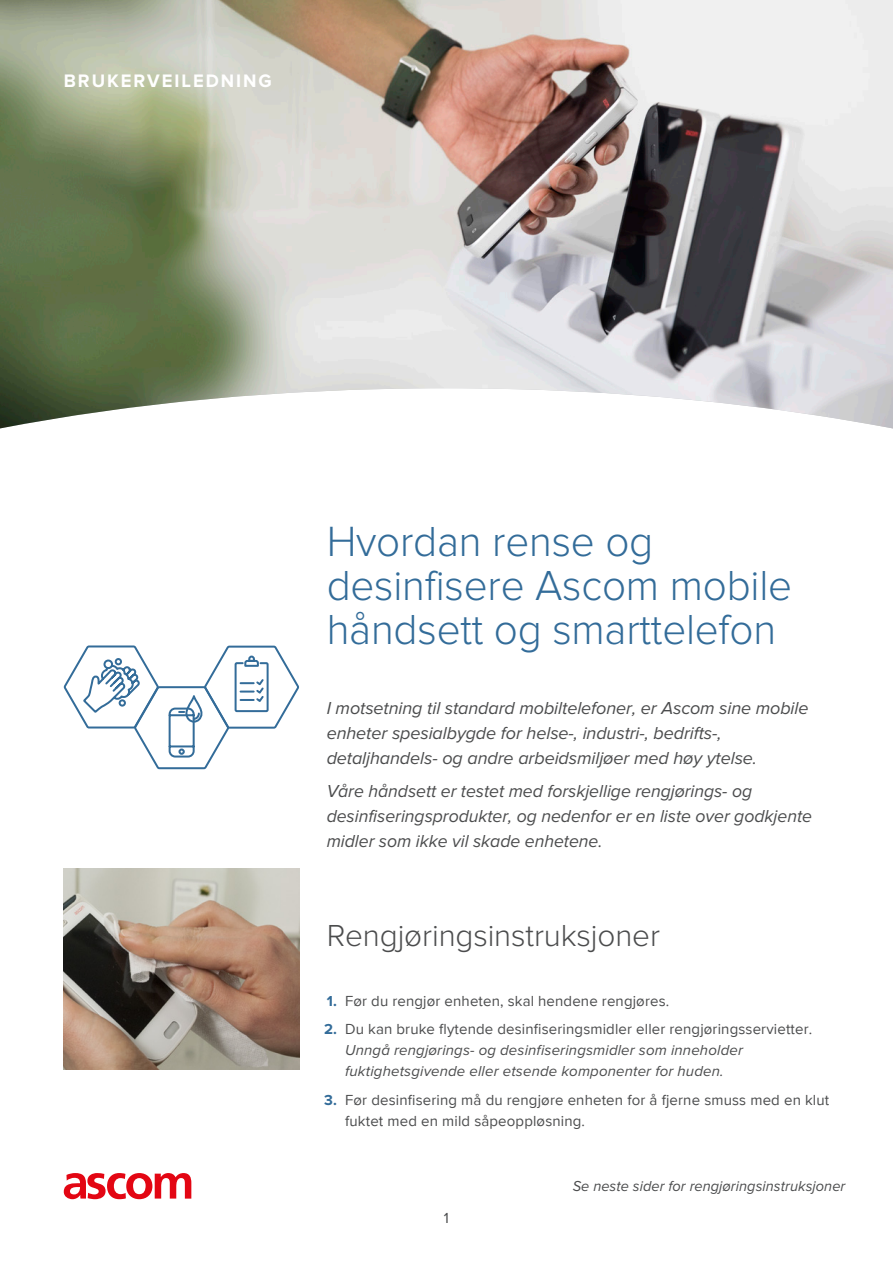
<style>
.page{position:relative;width:893px;height:1263px;background:#fff}
.page>*{position:absolute;margin:0;border:0;box-sizing:border-box;transform-origin:0 0}
.Heading_L3_-_Ascom_B{font:300 43.5px/43.8px "Proxima Nova";letter-spacing:-.005em;color:#336c99}
.Heading_L3_-_Ascom_B-2{font:300 31.5px "Proxima Nova";letter-spacing:-.005em;color:#4b4c4d}
.Sub-heading__body_co{font:700 18.75px "Proxima Nova";letter-spacing:.105em;color:#fff}
.Heading_L3_-_Ascom_B-3{font:italic 18px/24.8px "Proxima Nova";letter-spacing:-.005em;color:#4b4c4d}
.Body_copy{font:italic 15px/21px "Proxima Nova";letter-spacing:.01em;color:#4b4c4d}
.Body_copy-2{font:15px/21px "Proxima Nova";letter-spacing:.01em;color:#4b4c4d}
.t1{font:15px "Proxima Nova";color:#4b4c4d}
.s1{font-weight:700;color:#336c99}
.s2{font-weight:700;font-style:normal;color:#336c99}
.s3{font-style:normal}
</style>
<div class="page">
<img style="left:0;top:0;width:893px;height:428px">
<img style="left:64px;top:868px;width:235px;height:201px">
<svg style="left:63px;top:645px;width:236px;height:125px"></svg>
<svg style="left:64px;top:1173px;width:127px;height:26px"></svg>
<p class="Sub-heading__body_co" style="left:64px;top:70px;width:210px">BRUKERVEILEDNING</p>
<p class="Heading_L3_-_Ascom_B" style="left:327px;top:520px;width:467px">Hvordan rense og desinfisere Ascom mobile håndsett og smarttelefon</p>
<p class="Heading_L3_-_Ascom_B-3" style="left:327px;top:697px;width:483px">I motsetning til standard mobiltelefoner, er Ascom sine mobile enheter spesialbygde for helse-, industri-, bedrifts-, detaljhandels- og andre arbeidsmiljøer med høy ytelse.</p>
<p class="Heading_L3_-_Ascom_B-3" style="left:327px;top:779px;width:487px">Våre håndsett er testet med forskjellige rengjørings- og desinfiseringsprodukter, og nedenfor er en liste over godkjente midler som ikke vil skade enhetene.</p>
<p class="Heading_L3_-_Ascom_B-2" style="left:327px;top:921px;width:335px">Rengjøringsinstruksjoner</p>
<p class="Body_copy-2" style="left:327px;top:990px;width:344px"><span class="s1">1.</span> Før du rengjør enheten, skal hendene rengjøres.</p>
<p class="Body_copy" style="left:345px;top:1019px;width:469px;text-indent:-21px"><span class="s2">2.</span> <span class="s3">Du kan bruke flytende desinfiseringsmidler eller rengjøringsservietter.<br></span>Unngå rengjørings- og desinfiseringsmidler som inneholder fuktighetsgivende eller etsende komponenter for huden.</p>
<p class="Body_copy-2" style="left:345px;top:1089px;width:486px;text-indent:-21px"><span class="s1">3.</span> Før desinfisering må du rengjøre enheten for å fjerne smuss med en klut fuktet med en mild såpeoppløsning.</p>
<p class="t1" style="left:444px;top:1209px;width:7px">1</p>
<p class="Body_copy" style="left:573px;top:1177px;width:274px">Se neste sider for rengjøringsinstruksjoner</p>
</div>
